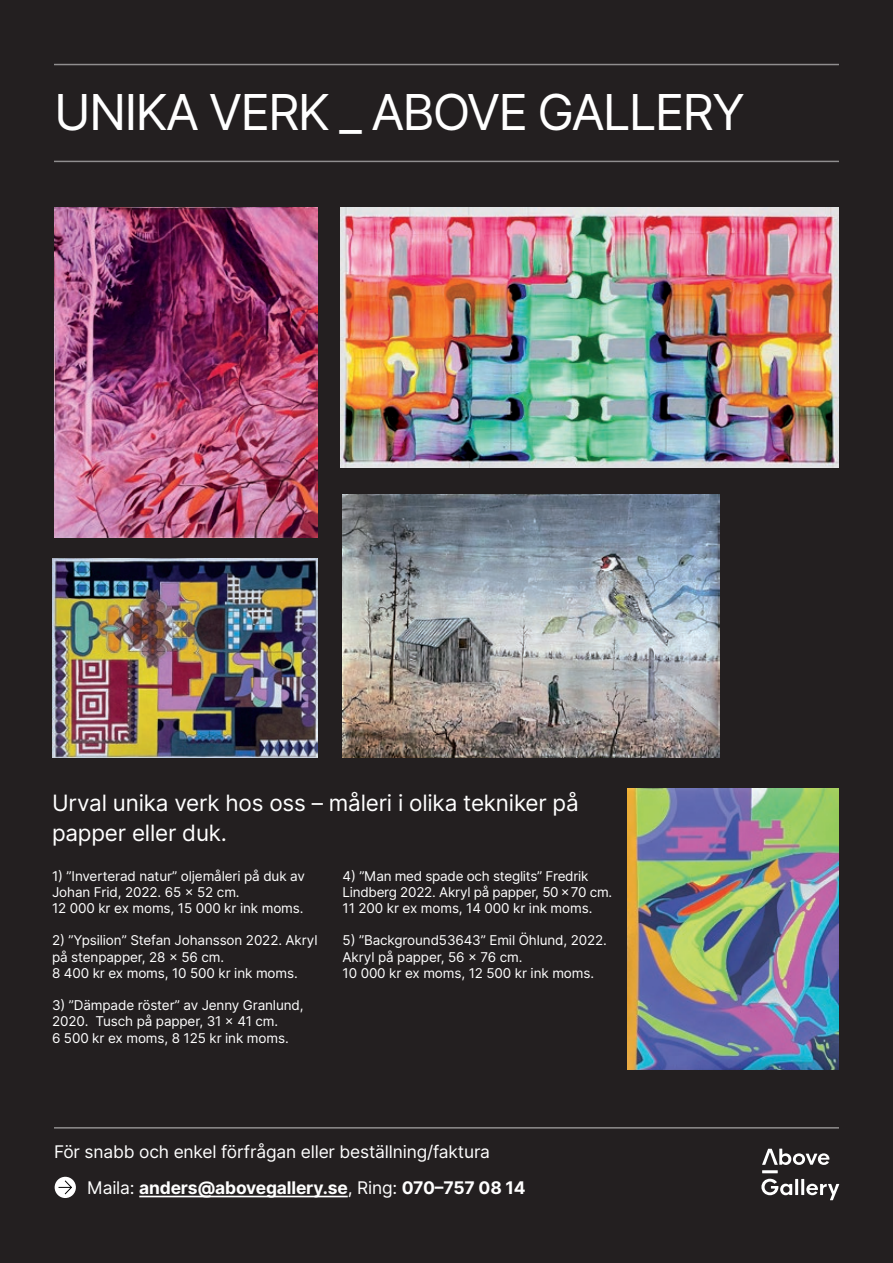
<style>
.page{position:relative;width:893px;height:1263px;background:#231f20}
.page>*{position:absolute;margin:0;border:0;box-sizing:border-box;transform-origin:0 0}
.t1{font:49.5px "Inter";letter-spacing:-.04em;color:#fff}
.t2{font:22.5px/30px "Inter";letter-spacing:-.01em;color:#fff}
.t3{font:17.4px/35.8px "Inter";letter-spacing:-.01em;color:#fff}
.t4{font:13.5px/16.2px "Inter";letter-spacing:-.01em;color:#fff}
.s1{font-weight:700}
</style>
<div class="page">
<img style="left:54px;top:208px;width:263px;height:330px">
<img style="left:343px;top:495px;width:376px;height:263px">
<img style="left:52px;top:558px;width:265px;height:200px">
<img style="left:340px;top:208px;width:499px;height:259px">
<hr style="left:54px;top:161px;width:785px;height:1px;background:#fff">
<hr style="left:54px;top:64px;width:785px;height:1px;background:#fff">
<hr style="left:139px;top:1196px;width:209px;height:1px;background:#fff">
<hr style="left:762px;top:1170px;width:16px;height:3px;background:#fff">
<svg style="left:762px;top:1148px;width:67px;height:17px"></svg>
<svg style="left:761px;top:1179px;width:31px;height:16px"></svg>
<hr style="left:795px;top:1179px;width:3px;height:16px;background:#fff">
<hr style="left:801px;top:1179px;width:3px;height:16px;background:#fff">
<svg style="left:806px;top:1184px;width:33px;height:16px"></svg>
<hr style="left:54px;top:1127px;width:785px;height:1px;background:#fff">
<div style="left:55px;top:1177px;width:21px;height:21px;background:#fff;border-radius:50%"></div>
<svg style="left:59px;top:1179px;width:14px;height:16px"></svg>
<img style="left:628px;top:789px;width:211px;height:281px">
<h1 class="t1" style="left:54px;top:76px;width:692px">UNIKA VERK _ ABOVE GALLERY</h1>
<h2 class="t2" style="left:52px;top:786px;width:528px">Urval unika verk hos oss – måleri i olika tekniker på papper eller duk.</h2>
<p class="t4" style="left:52px;top:867px;width:254px">1) ”Inverterad natur” oljemåleri på duk av<br>Johan Frid, 2022. 65 x 52 cm.<br>12 000 kr ex moms, 15 000 kr ink moms.</p>
<p class="t4" style="left:52px;top:932px;width:267px">2) ”Ypsilion” Stefan Johansson 2022. Akryl på stenpapper, 28 x 56 cm.<br>8 400 kr ex moms, 10 500 kr ink moms.</p>
<p class="t4" style="left:52px;top:996px;width:253px">3) ”Dämpade röster” av Jenny Granlund,<br>2020. Tusch på papper, 31 x 41 cm.<br>6 500 kr ex moms, 8 125 kr ink moms.</p>
<p class="t4" style="left:343px;top:867px;width:271px">4) ”Man med spade och steglits” Fredrik<br>Lindberg 2022. Akryl på papper, 50 x 70 cm.<br>11 200 kr ex moms, 14 000 kr ink moms.</p>
<p class="t4" style="left:343px;top:932px;width:266px">5) ”Background53643” Emil Öhlund, 2022.<br>Akryl på papper, 56 x 76 cm.<br>10 000 kr ex moms, 12 500 kr ink moms.</p>
<p class="t3" style="left:87px;top:1133px;width:440px;text-indent:-33px">För snabb och enkel förfrågan eller beställning/faktura<br>Maila: <span class="s1">anders@abovegallery.se</span>, Ring: <span class="s1">070–757 08 14</span></p>
</div>
